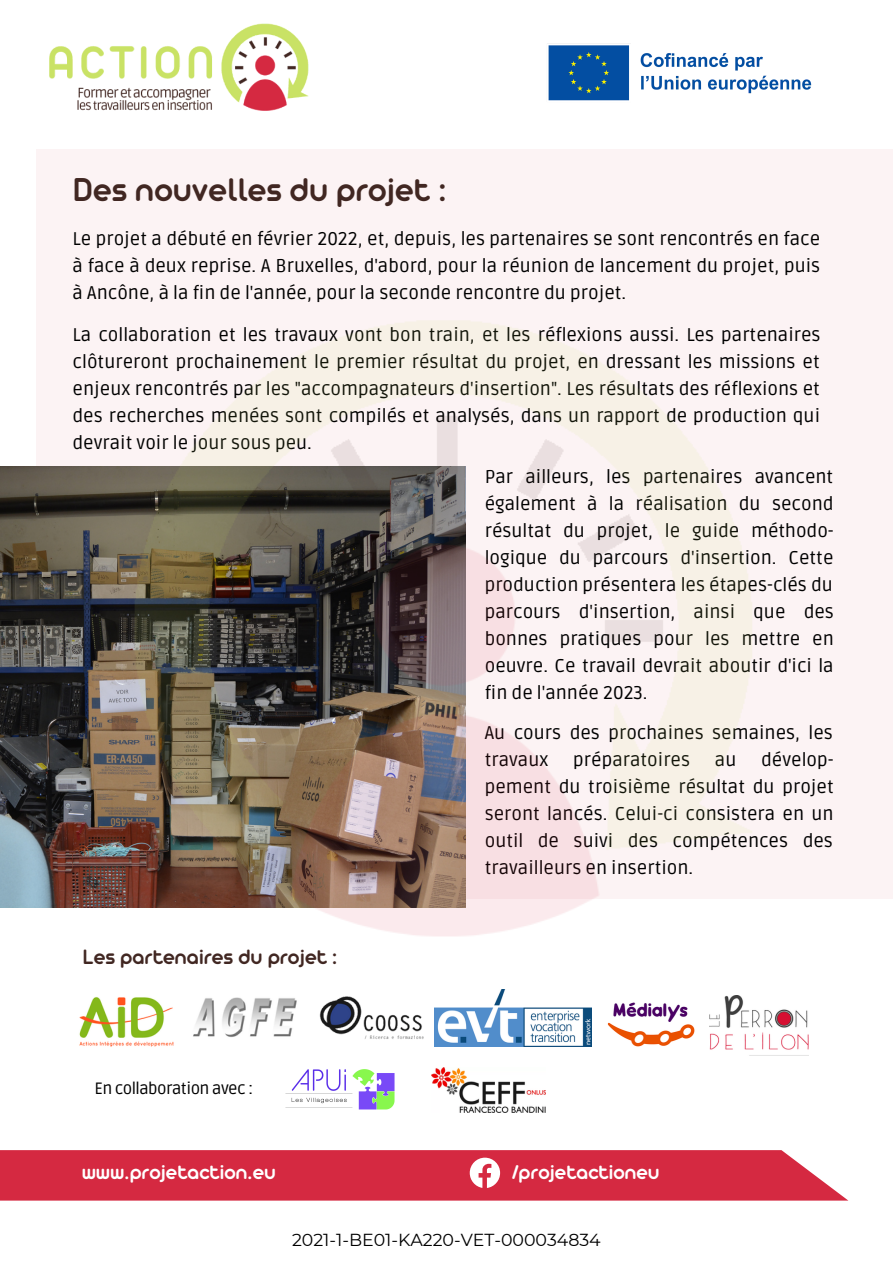
<style>
.page{position:relative;width:893px;height:1264px;background:#fff}
.page>*{position:absolute;margin:0;border:0;box-sizing:border-box;transform-origin:0 0}
.t1{font:600 35.55px "Arista Pro";color:#412722}
.t2{font:600 22.5px "Arista Pro";color:#412722}
.t3{font:600 21.9px "Arista Pro";color:#fff}
.t4{font:18.45px/27px "Ruda";color:#000;text-align:justify}
.t5{font:17.4px "Montserrat";color:#000}
.t6{font:16.5px "Ruda";letter-spacing:-.035em;color:#000}
</style>
<div class="page">
<img style="left:49px;top:23px;width:260px;height:88px">
<div style="left:37px;top:149px;width:855px;height:749px;background:#fcf3f4"></div>
<img style="left:0;top:467px;width:123px;height:440px">
<img style="left:547px;top:43px;width:265px;height:58px">
<img style="left:79px;top:997px;width:95px;height:50px">
<img style="left:319px;top:996px;width:105px;height:43px">
<img style="left:193px;top:997px;width:104px;height:40px">
<img style="left:607px;top:1002px;width:88px;height:45px">
<img style="left:709px;top:995px;width:99px;height:55px">
<img style="left:434px;top:989px;width:157px;height:57px">
<img style="left:285px;top:1069px;width:110px;height:41px">
<img style="left:431px;top:1067px;width:114px;height:45px">
<svg style="left:0;top:1150px;width:848px;height:50px;background:#d7344b"></svg>
<img style="left:123px;top:321px;width:645px;height:615px">
<h1 class="t1" style="left:73px;top:178px;width:376px">Des nouvelles du projet :</h1>
<p class="t4" style="left:73px;top:226px;width:749px">Le projet a débuté en février 2022, et, depuis, les partenaires se sont rencontrés en face à face à deux reprise. A Bruxelles, d'abord, pour la réunion de lancement du projet, puis à Ancône, à la fin de l'année, pour la seconde rencontre du projet.</p>
<p class="t4" style="left:73px;top:321px;width:749px">La collaboration et les travaux vont bon train, et les réflexions aussi. Les partenaires clôtureront prochainement le premier résultat du projet, en dressant les missions et enjeux rencontrés par les "accompagnateurs d'insertion". Les résultats des réflexions et des recherches menées sont compilés et analysés, dans un rapport de production qui devrait voir le jour sous peu.</p>
<p class="t2" style="left:82px;top:949px;width:257px">Les partenaires du projet :</p>
<p class="t6" style="left:94px;top:1078px;width:160px">En collaboration avec :</p>
<p class="t4" style="left:484px;top:464px;width:351px">Par ailleurs, les partenaires avancent également à la réalisation du second résultat du projet, le guide méthodo&shy;logique du parcours d'insertion. Cette production présentera les étapes-clés du parcours d'insertion, ainsi que des bonnes pratiques pour les mettre en oeuvre. Ce travail devrait aboutir d'ici la fin de l'année 2023.</p>
<p class="t4" style="left:484px;top:719px;width:350px">Au cours des prochaines semaines, les travaux</p>
<p class="t4" style="left:484px;top:746px;width:350px;text-indent:276px">dévelop&shy;pement du troisième résultat du projet seront lancés. Celui-ci consistera en un outil de suivi des compétences des travailleurs en insertion.</p>
<p class="t4" style="left:573px;top:746px;width:118px">préparatoires</p>
<p class="t4" style="left:715px;top:746px;width:23px">au</p>
<p class="t3" style="left:82px;top:1165px;width:195px">www.projetaction.eu</p>
<p class="t3" style="left:512px;top:1165px;width:149px">/projetactioneu</p>
<p class="t5" style="left:292px;top:1229px;width:310px">2021-1-BE01-KA220-VET-000034834</p>
</div>
